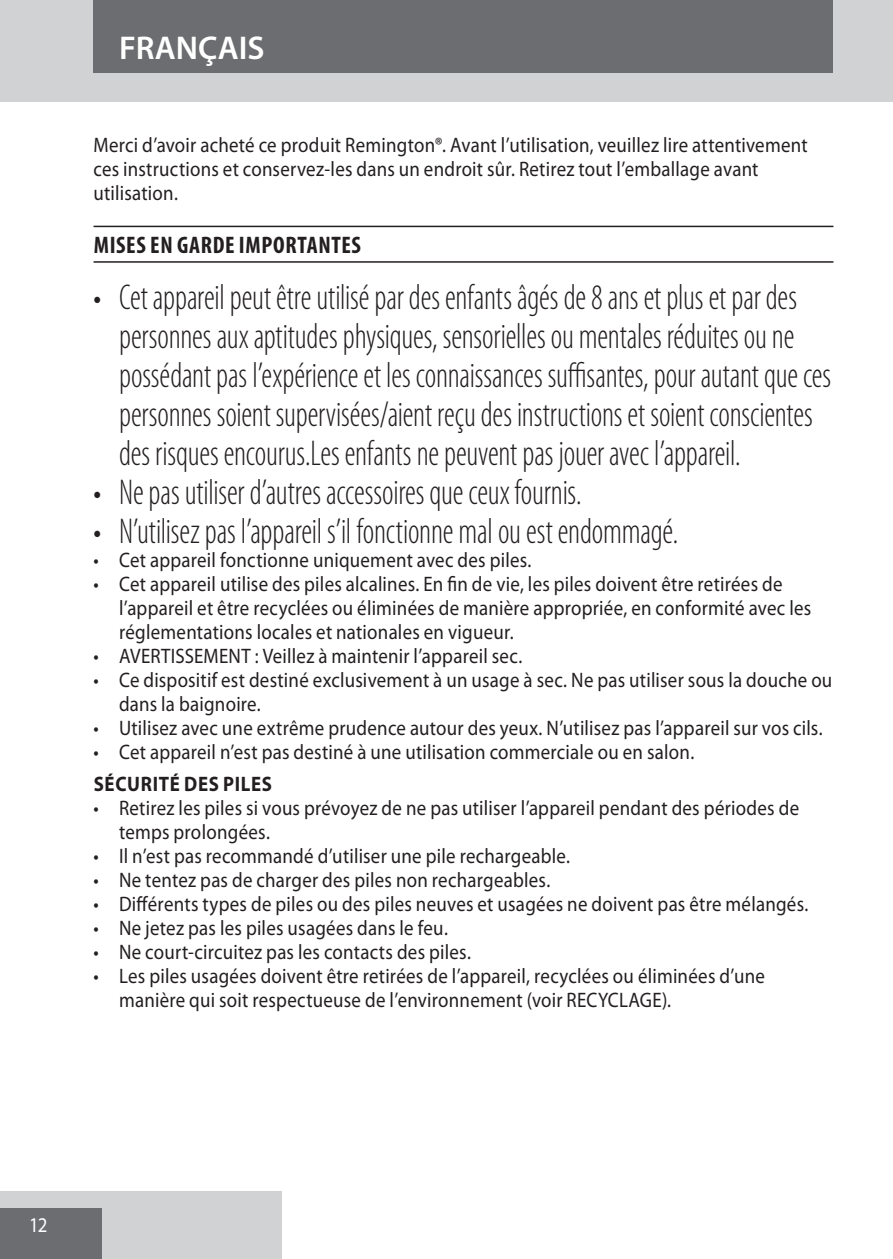
<style>
.page{position:relative;width:893px;height:1259px;background:#fff}
.page>*{position:absolute;margin:0;border:0;box-sizing:border-box;transform-origin:0 0}
.t1{font:300 condensed 36px/39px "Myriad Pro";letter-spacing:-.005em;color:#231f20;scale:.9 1}
.t2{font:600 33px "Myriad Pro";color:#fff}
.heading{font:700 condensed 24px "Myriad Pro";letter-spacing:.025em;color:#231f20}
.default{font:21px/24px "Myriad Pro";letter-spacing:.01em;color:#231f20;scale:.9 1}
.t3{font:700 21px "Myriad Pro";letter-spacing:.035em;color:#231f20;scale:.9 1}
.t4{font:21px "Myriad Pro";color:#fff;scale:.9 1}
</style>
<div class="page">
<div style="left:0;top:0;width:893px;height:102px;background:#d1d2d4"></div>
<div style="left:0;top:1191px;width:282px;height:68px;background:#d1d2d4"></div>
<div style="left:0;top:1208px;width:102px;height:51px;background:#6c6d70"></div>
<div style="left:94px;top:0;width:739px;height:73px;background:#6c6d70"></div>
<hr style="left:94px;top:226px;width:739px;height:1px;background:#231f20">
<hr style="left:94px;top:261px;width:739px;height:2px;background:#231f20">
<p class="t2" style="left:119px;top:27px;width:147px">FRANÇAIS</p>
<p class="default" style="left:94px;top:132px;width:795px">Merci d’avoir acheté ce produit Remington®. Avant l’utilisation, veuillez lire attentivement ces instructions et conservez-les dans un endroit sûr. Retirez tout l’emballage avant utilisation.</p>
<p class="heading" style="left:94px;top:230px;width:269px">MISES EN GARDE IMPORTANTES</p>
<p class="t1" style="left:119px;top:278px;width:793px;text-indent:-26px">• Cet appareil peut être utilisé par des enfants âgés de 8 ans et plus et par des personnes aux aptitudes physiques, sensorielles ou mentales réduites ou ne possédant pas l’expérience et les connaissances suffisantes, pour autant que ces personnes soient supervisées/aient reçu des instructions et soient conscientes des risques encourus.Les enfants ne peuvent pas jouer avec l’appareil.</p>
<p class="t1" style="left:94px;top:473px;width:544px">• Ne pas utiliser d’autres accessoires que ceux fournis.</p>
<p class="t1" style="left:94px;top:512px;width:651px">• N’utilisez pas l’appareil s’il fonctionne mal ou est endommagé.</p>
<p class="default" style="left:94px;top:547px;width:488px">• Cet appareil fonctionne uniquement avec des piles.</p>
<p class="default" style="left:119px;top:571px;width:771px;text-indent:-26px">• Cet appareil utilise des piles alcalines. En fin de vie, les piles doivent être retirées de l’appareil et être recyclées ou éliminées de manière appropriée, en conformité avec les réglementations locales et nationales en vigueur.</p>
<p class="default" style="left:94px;top:643px;width:478px">• AVERTISSEMENT : Veillez à maintenir l’appareil sec.</p>
<p class="default" style="left:119px;top:667px;width:794px;text-indent:-26px">• Ce dispositif est destiné exclusivement à un usage à sec. Ne pas utiliser sous la douche ou dans la baignoire.</p>
<p class="default" style="left:94px;top:715px;width:812px">• Utilisez avec une extrême prudence autour des yeux. N’utilisez pas l’appareil sur vos cils.</p>
<p class="default" style="left:94px;top:739px;width:669px">• Cet appareil n’est pas destiné à une utilisation commerciale ou en salon.</p>
<p class="t3" style="left:94px;top:770px;width:200px">SÉCURITÉ DES PILES</p>
<p class="default" style="left:119px;top:796px;width:757px;text-indent:-26px">• Retirez les piles si vous prévoyez de ne pas utiliser l’appareil pendant des périodes de temps prolongées.</p>
<p class="default" style="left:94px;top:844px;width:531px">• Il n’est pas recommandé d’utiliser une pile rechargeable.</p>
<p class="default" style="left:94px;top:868px;width:509px">• Ne tentez pas de charger des piles non rechargeables.</p>
<p class="default" style="left:94px;top:892px;width:796px">• Différents types de piles ou des piles neuves et usagées ne doivent pas être mélangés.</p>
<p class="default" style="left:94px;top:916px;width:395px">• Ne jetez pas les piles usagées dans le feu.</p>
<p class="default" style="left:94px;top:940px;width:421px">• Ne court-circuitez pas les contacts des piles.</p>
<p class="default" style="left:119px;top:964px;width:719px;text-indent:-26px">• Les piles usagées doivent être retirées de l’appareil, recyclées ou éliminées d’une manière qui soit respectueuse de l’environnement (voir RECYCLAGE).</p>
<p class="t4" style="left:29px;top:1212px;width:22px">12</p>
</div>
